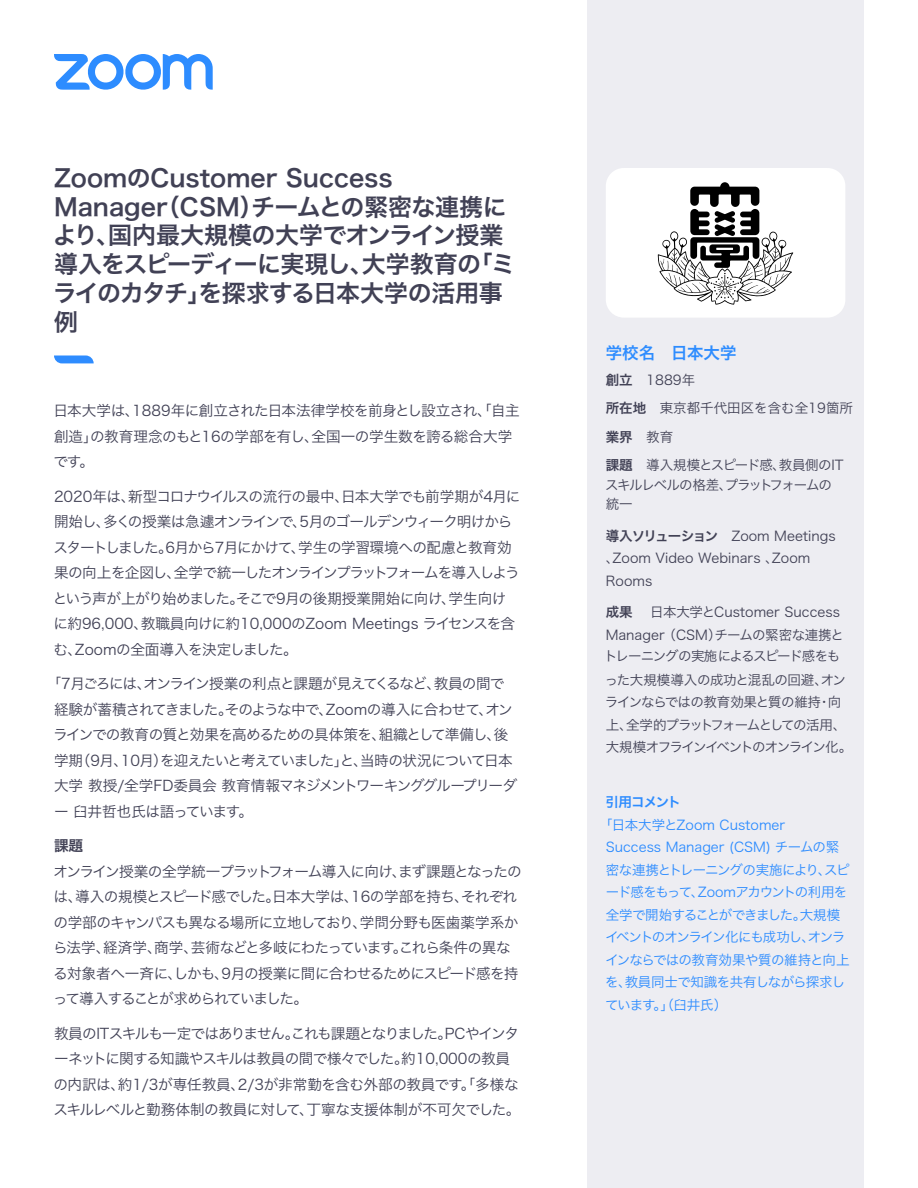
<style>
.page{position:relative;width:918px;height:1188px;background:#fff}
.page>*{position:absolute;margin:0;border:0;box-sizing:border-box;transform-origin:0 0}
.t1{font:24px/28.8px "Hira Kaku Pro N W6";letter-spacing:-.015em;color:#414155}
.t2{font:16.5px "Hira Kaku Pro N W6";color:#2d8cff}
.t3{font:14.7px/25.5px "Hira Kaku Pro N W3";letter-spacing:-.05em;color:#414155}
.t4{font:14.7px/25.5px "Hira Kaku Pro N W3";letter-spacing:-.03em;color:#414155}
.t5{font:14.7px "Hira Kaku Pro N W6";color:#414155}
.t6{font:13.5px/22.5px "Hira Kaku Pro N W3";letter-spacing:-.045em;color:#2d8cff}
.t7{font:13.5px/22.5px "Hira Kaku Pro N W3";letter-spacing:-.08em;color:#414155}
.t8{font:13.5px/22.5px "Hira Kaku Pro N W3";color:#414155}
.t9{font:13.5px/22px "Hira Kaku Pro N W3";letter-spacing:-.03em;color:#414155}
.t10{font:13.5px/19.5px "Hira Kaku Pro N W3";letter-spacing:-.075em;color:#414155}
.t11{font:13.5px "Hira Kaku Pro N W6";color:#414155}
.t12{font:13.5px "Hira Kaku Pro N W6";letter-spacing:-.07em;color:#2d8cff}
.s1{font-family:"Hira Kaku Pro N W6"}
.s2{font-family:"Hira Kaku Pro N W3"}
</style>
<div class="page">
<svg style="left:54px;top:54px;width:159px;height:36px"></svg>
<div style="left:587px;top:0;width:277px;height:1188px;background:#ededf2"></div>
<div style="left:606px;top:168px;width:239px;height:150px;background:#fff;border-radius:18px"></div>
<svg style="left:54px;top:356px;width:40px;height:7px"></svg>
<svg style="left:658px;top:182px;width:135px;height:123px"></svg>
<h1 class="t1" style="left:53px;top:162px;width:464px">ZoomのCustomer Success<br>Manager（CSM）チームとの緊密な連携により、国内最大規模の大学でオンライン授業導入をスピーディーに実現し、大学教育の「ミライのカタチ」を探求する日本大学の活用事例</h1>
<p class="t4" style="left:53px;top:397px;width:468px">日本大学は、1889年に創立された日本法律学校を前身とし設立され、「自主創造」の教育理念のもと16の学部を有し、全国一の学生数を誇る総合大学です。</p>
<p class="t3" style="left:53px;top:482px;width:469px">2020年は、新型コロナウイルスの流行の最中、日本大学でも前学期が4月に開始し、多くの授業は急遽オンラインで、5月のゴールデンウィーク明けからスタートしました。6月から7月にかけて、学生の学習環境への配慮と教育効果の向上を企図し、全学で統一したオンラインプラットフォームを導入しようという声が上がり始めました。そこで9月の後期授業開始に向け、学生向けに約96,000、教職員向けに約10,000のZoom Meetings ライセンスを含む、Zoomの全面導入を決定しました。</p>
<p class="t3" style="left:53px;top:670px;width:466px;text-indent:-6px">「7月ごろには、オンライン授業の利点と課題が見えてくるなど、教員の間で経験が蓄積されてきました。そのような中で、Zoomの導入に合わせて、オンラインでの教育の質と効果を高めるための具体策を、組織として準備し、後学期（9月、10月）を迎えたいと考えていました」と、当時の状況について日本大学 教授/全学FD委員会 教育情報マネジメントワーキンググループリーダー 臼井哲也氏は語っています。</p>
<p class="t5" style="left:54px;top:832px;width:31px">課題</p>
<p class="t3" style="left:53px;top:857px;width:470px">オンライン授業の全学統一プラットフォーム導入に向け、まず課題となったのは、導入の規模とスピード感でした。日本大学は、16の学部を持ち、それぞれの学部のキャンパスも異なる場所に立地しており、学問分野も医歯薬学系から法学、経済学、商学、芸術などと多岐にわたっています。これら条件の異なる対象者へ一斉に、しかも、9月の授業に間に合わせるためにスピード感を持って導入することが求められていました。</p>
<p class="t3" style="left:53px;top:1020px;width:469px">教員のITスキルも一定ではありません。これも課題となりました。PCやインターネットに関する知識やスキルは教員の間で様々でした。約10,000の教員の内訳は、約1/3が専任教員、2/3が非常勤を含む外部の教員です。「多様なスキルレベルと勤務体制の教員に対して、丁寧な支援体制が不可欠でした。</p>
<p class="t2" style="left:606px;top:338px;width:132px">学校名 日本大学</p>
<p class="t8" style="left:606px;top:364px;width:249px;line-height:28.5px"><span class="s1">創立</span> 1889年<br><span class="s1">所在地</span> 東京都千代田区を含む全19箇所</p>
<p class="t11" style="left:606px;top:424px;width:69px">業界 <span class="s2">教育</span></p>
<p class="t10" style="left:605px;top:454px;width:240px"><span class="s1">課題</span> 導入規模とスピード感、教員側のITスキルレベルの格差、プラットフォームの統一</p>
<p class="t8" style="left:606px;top:523px;width:231px"><span class="s1">導入ソリューション</span> Zoom Meetings、Zoom Video Webinars 、Zoom<br>Rooms</p>
<p class="t11" style="left:606px;top:600px;width:28px">成果</p>
<p class="t9" style="left:604px;top:600px;width:241px;text-indent:46px">日本大学とCustomer Success<br>Manager （CSM）チームの緊密な連携とトレーニングの実施によるスピード感をも</p>
<p class="t7" style="left:605px;top:667px;width:249px">った大規模導入の成功と混乱の回避、オンラインならではの教育効果と質の維持・向上、全学的プラットフォームとしての活用、大規模オフラインイベントのオンライン化。</p>
<p class="t12" style="left:606px;top:790px;width:77px">引用コメント</p>
<p class="t6" style="left:605px;top:812px;width:246px;text-indent:-6px">「日本大学とZoom Customer<br>Success Manager (CSM) チームの緊密な連携とトレーニングの実施により、スピード感をもって、Zoomアカウントの利用を全学で開始することができました。大規模イベントのオンライン化にも成功し、オンラインならではの教育効果や質の維持と向上を、教員同士で知識を共有しながら探求しています。」（臼井氏）</p>
</div>
